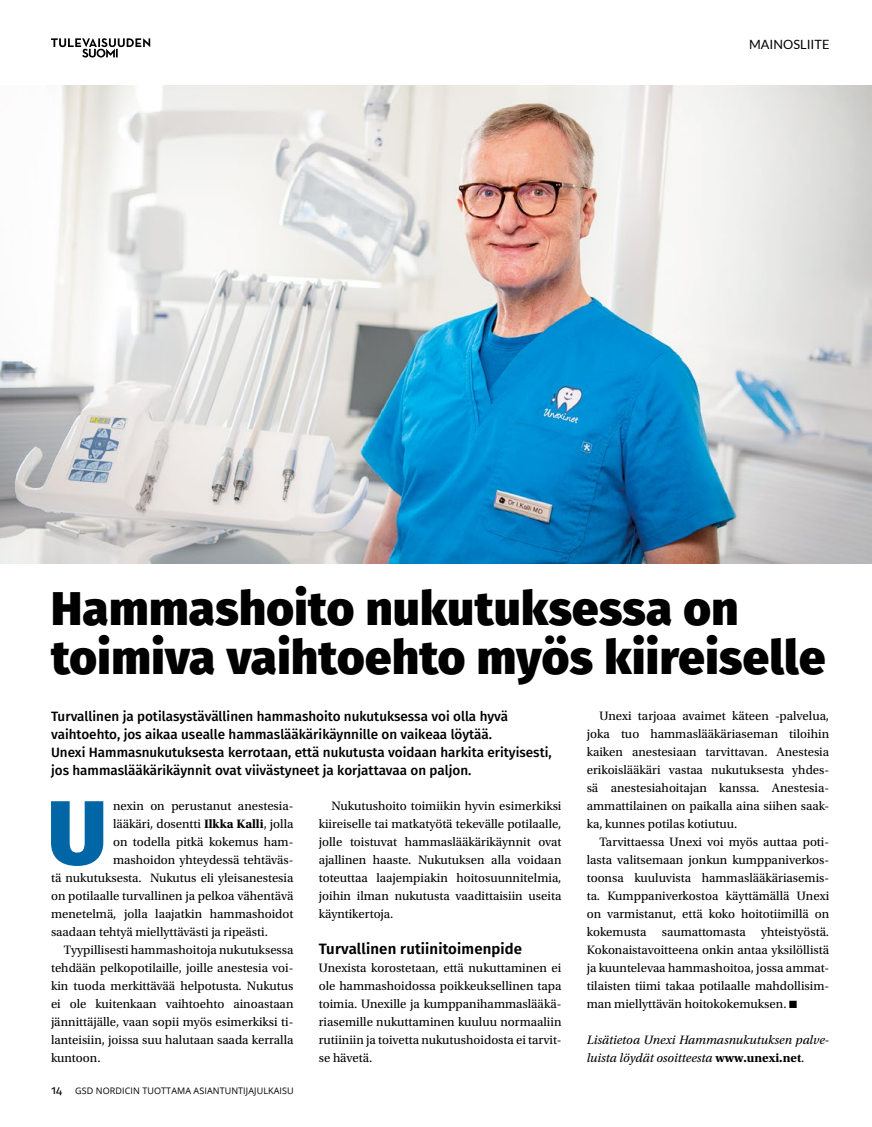
<style>
.page{position:relative;width:872px;height:1127px;background:#fff}
.page>*{position:absolute;margin:0;border:0;box-sizing:border-box;transform-origin:0 0}
.t1{font:800 90.45px "Fira Sans";color:#0066a6}
.t2{font:800 47.25px/49.5px "Fira Sans";letter-spacing:.01em;color:#000}
.t3{font:600 15px "Fira Sans";letter-spacing:.01em;color:#000}
.t4{font:500 13.5px/18px "Fira Sans";color:#000}
.t5{font:12.9px/18px "Utopia Std";color:#000;text-align:justify}
.t6{font:italic 12.9px/18px "Utopia Std";color:#000}
.t7{font:12.75px "Lato";color:#000}
.t8{font:12px "Fira Sans";color:#000}
.t9{font:9px "Open Sans";letter-spacing:.01em;color:#000}
.s1{font-weight:700}
.s2{font-weight:700;font-style:normal}
.s3{font-style:normal}
</style>
<div class="page">
<img style="left:0;top:85px;width:872px;height:478px">
<svg style="left:51px;top:38px;width:99px;height:20px"></svg>
<p class="t7" style="left:749px;top:37px;width:82px">MAINOSLIITE</p>
<h2 class="t2" style="left:51px;top:579px;width:776px">Hammashoito nukutuksessa on toimiva vaihtoehto myös kiireiselle</h2>
<p class="t4" style="left:51px;top:706px;width:502px">Turvallinen ja potilasystävällinen hammashoito nukutuksessa voi olla hyvä vaihtoehto, jos aikaa usealle hammaslääkärikäynnille on vaikeaa löytää.<br>Unexi Hammasnukutuksesta kerrotaan, että nukutusta voidaan harkita erityisesti, jos hammaslääkärikäynnit ovat viivästyneet ja korjattavaa on paljon.</p>
<h1 class="t1" style="left:48px;top:752px;width:60px">U</h1>
<p class="t5" style="left:113px;top:797px;width:182px">nexin on perustanut anestesia-</p>
<p class="t5" style="left:113px;top:815px;width:182px">lääkäri, dosentti <span class="s1">Ilkka Kalli</span>, jolla</p>
<p class="t5" style="left:113px;top:833px;width:182px">on todella pitkä kokemus ham-</p>
<p class="t5" style="left:113px;top:851px;width:182px">mashoidon yhteydessä tehtäväs-</p>
<p class="t5" style="left:51px;top:869px;width:244px">tä nukutuksesta. Nukutus eli yleisanestesia</p>
<p class="t5" style="left:51px;top:887px;width:244px">on potilaalle turvallinen ja pelkoa vähentävä</p>
<p class="t5" style="left:51px;top:905px;width:244px">menetelmä, jolla laajatkin hammashoidot</p>
<p class="t5" style="left:51px;top:923px;width:218px">saadaan tehtyä miellyttävästi ja ripeästi.</p>
<p class="t5" style="left:64px;top:941px;width:231px">Tyypillisesti hammashoitoja nukutuksessa</p>
<p class="t5" style="left:51px;top:959px;width:244px">tehdään pelkopotilaille, joille anestesia voi-</p>
<p class="t5" style="left:51px;top:977px;width:244px">kin tuoda merkittävää helpotusta. Nukutus</p>
<p class="t5" style="left:51px;top:995px;width:244px">ei ole kuitenkaan vaihtoehto ainoastaan</p>
<p class="t5" style="left:51px;top:1013px;width:244px">jännittäjälle, vaan sopii myös esimerkiksi ti-</p>
<p class="t5" style="left:51px;top:1031px;width:244px">lanteisiin, joissa suu halutaan saada kerralla</p>
<p class="t5" style="left:51px;top:1049px;width:51px">kuntoon.</p>
<p class="t8" style="left:51px;top:1080px;width:12px">14</p>
<p class="t9" style="left:75px;top:1084px;width:220px">GSD NORDICIN TUOTTAMA ASIANTUNTIJAJULKAISU</p>
<p class="t5" style="left:319px;top:797px;width:244px;text-indent:13px">Nukutushoito toimiikin hyvin esimerkiksi kiireiselle tai matkatyötä tekevälle potilaalle, jolle toistuvat hammaslääkärikäynnit ovat ajallinen haaste. Nukutuksen alla voidaan toteuttaa laajempiakin hoitosuunnitelmia, joihin ilman nukutusta vaadittaisiin useita käyntikertoja.</p>
<p class="t3" style="left:319px;top:936px;width:205px">Turvallinen rutiinitoimenpide</p>
<p class="t5" style="left:319px;top:959px;width:244px">Unexista korostetaan, että nukuttaminen ei ole hammashoidossa poikkeuksellinen tapa toimia. Unexille ja kumppanihammaslääkä&shy;riasemille nukuttaminen kuuluu normaaliin rutiiniin ja toivetta nukutushoidosta ei tarvit&shy;se hävetä.</p>
<p class="t5" style="left:586px;top:707px;width:244px;text-indent:13px">Unexi tarjoaa avaimet käteen -palvelua, joka tuo hammaslääkäriaseman tiloihin kaiken anestesiaan tarvittavan. Anestesia erikoislääkäri vastaa nukutuksesta yhdes&shy;sä anestesiahoitajan kanssa. Anestesia&shy;ammattilainen on paikalla aina siihen saak&shy;ka, kunnes potilas kotiutuu.</p>
<p class="t5" style="left:587px;top:833px;width:244px;text-indent:13px">Tarvittaessa Unexi voi myös auttaa poti&shy;lasta valitsemaan jonkun kumppaniverkos&shy;toonsa kuuluvista hammaslääkäriasemis&shy;ta. Kumppaniverkostoa käyttämällä Unexi on varmistanut, että koko hoitotiimillä on kokemusta saumattomasta yhteistyöstä.<br>Kokonaistavoitteena onkin antaa yksilöllistä ja kuuntelevaa hammashoitoa, jossa ammat&shy;tilaisten tiimi takaa potilaalle mahdollisim&shy;man miellyttävän hoitokokemuksen. ■</p>
<p class="t6" style="left:587px;top:1031px;width:244px">Lisätietoa Unexi Hammasnukutuksen palve&shy;luista löydät osoitteesta <span class="s2">www.unexi.net</span><span class="s3">.</span></p>
</div>
